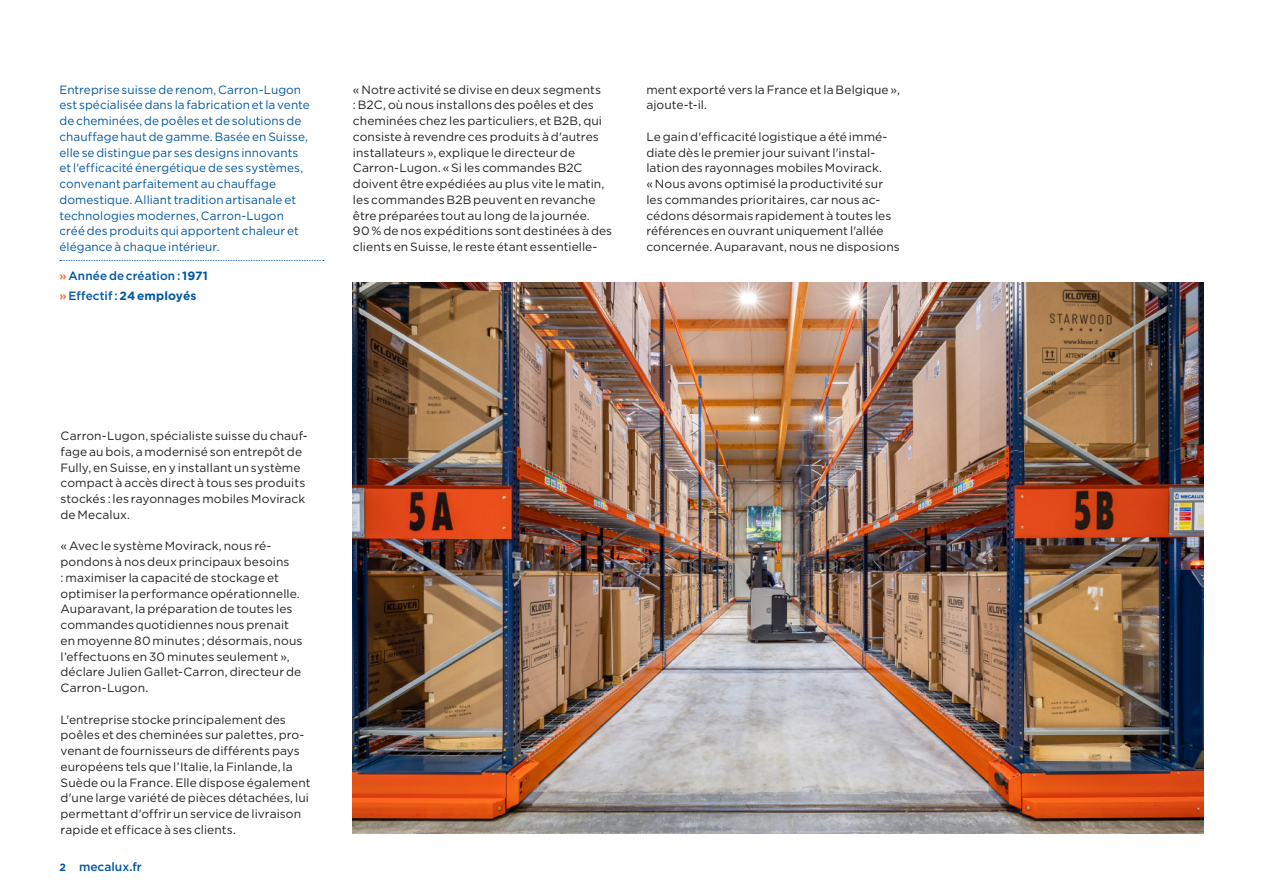
<style>
.page{position:relative;width:1263px;height:893px;background:#fff}
.page>*{position:absolute;margin:0;border:0;box-sizing:border-box;transform-origin:0 0}
.t1{font:12px/15.8px "Gotham";letter-spacing:.005em;color:#231f20}
.t2{font:12px/15.8px "Gotham";letter-spacing:.005em;color:#01579f}
.t3{font:500 12px/20.1px "Gotham";letter-spacing:.005em;color:#01579f}
.s1{color:#f36421}
.s2{font-weight:700}
.s3{font-weight:700;font-size:10.5px}
</style>
<div class="page">
<img style="left:353px;top:283px;width:850px;height:551px">
<svg style="left:60px;top:260px;width:264px;height:1px"></svg>
<p class="t2" style="left:60px;top:81px;width:252px">Entreprise suisse de renom, Carron-Lugon est spécialisée dans la fabrication et la vente de cheminées, de poêles et de solutions de chauffage haut de gamme. Basée en Suisse, elle se distingue par ses designs innovants et l'efficacité énergétique de ses systèmes, convenant parfaitement au chauffage domestique. Alliant tradition artisanale et technologies modernes, Carron-Lugon créé des produits qui apportent chaleur et élégance à chaque intérieur.</p>
<p class="t3" style="left:60px;top:265px;width:150px"><span class="s1">»</span> Année de création : <span class="s2">1971 </span><span class="s1">»</span> Effectif : <span class="s2">24employés</span></p>
<p class="t1" style="left:353px;top:81px;width:261px">« Notre activité se divise en deux segments<br>: B2C, où nous installons des poêles et des cheminées chez les particuliers, et B2B, qui consiste à revendre ces produits à d'autres installateurs », explique le directeur de Carron-Lugon. « Si les commandes B2C doivent être expédiées au plus vite le matin, les commandes B2B peuvent en revanche être préparées tout au long de la journée.<br>90 % de nos expéditions sont destinées à des clients en Suisse, le reste étant essentielle-</p>
<p class="t1" style="left:646px;top:81px;width:255px">ment exporté vers la France et la Belgique », ajoute-t-il.</p>
<p class="t1" style="left:646px;top:128px;width:255px">Le gain d'efficacité logistique a été immé&shy;diate dès le premier jour suivant l'instal&shy;lation des rayonnages mobiles Movirack.<br>« Nous avons optimisé la productivité sur les commandes prioritaires, car nous ac&shy;cédons désormais rapidement à toutes les références en ouvrant uniquement l'allée concernée. Auparavant, nous ne disposions</p>
<p class="t1" style="left:61px;top:428px;width:248px">Carron-Lugon, spécialiste suisse du chauf&shy;fage au bois, a modernisé son entrepôt de Fully, en Suisse, en y installant un système compact à accès direct à tous ses produits stockés : les rayonnages mobiles Movirack de Mecalux.</p>
<p class="t1" style="left:61px;top:538px;width:243px">« Avec le système Movirack, nous ré&shy;pondons à nos deux principaux besoins<br>: maximiser la capacité de stockage et optimiser la performance opérationnelle.<br>Auparavant, la préparation de toutes les commandes quotidiennes nous prenait en moyenne 80 minutes ; désormais, nous l’effectuons en 30 minutes seulement », déclare Julien Gallet-Carron, directeur de Carron-Lugon.</p>
<p class="t1" style="left:61px;top:711px;width:251px">L'entreprise stocke principalement des poêles et des cheminées sur palettes, pro&shy;venant de fournisseurs de différents pays européens tels que l’Italie, la Finlande, la Suède ou la France. Elle dispose également d'une large variété de pièces détachées, lui permettant d'offrir un service de livraison rapide et efficace à ses clients.</p>
<p class="t3" style="left:60px;top:856px;width:84px"><span class="s3">2</span> mecalux.fr</p>
</div>
